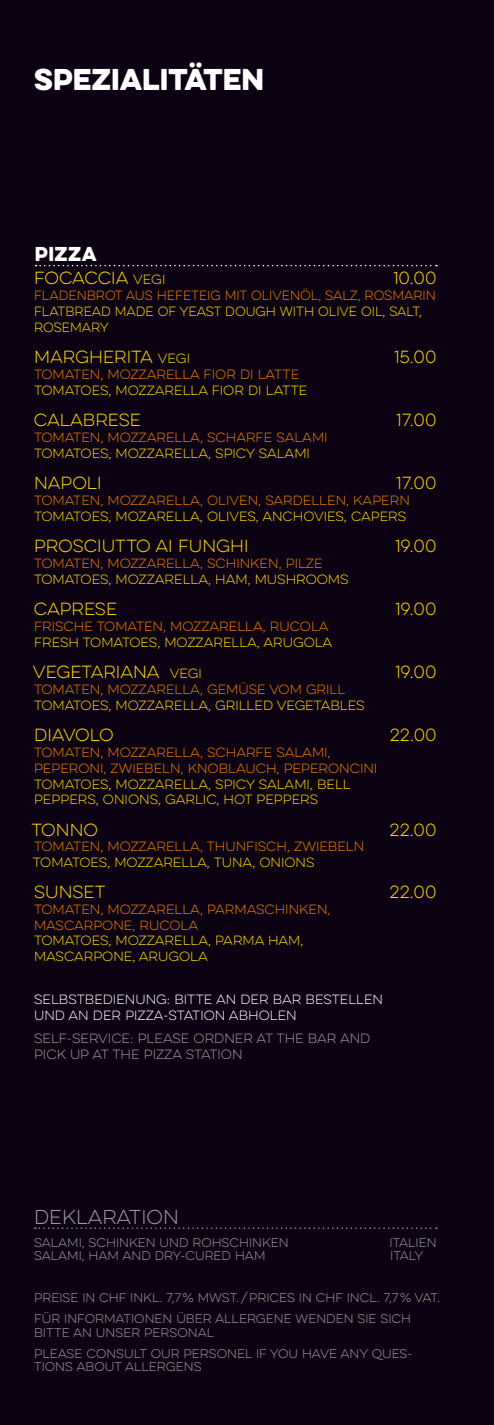
<style>
.page{position:relative;width:494px;height:1425px;background:#fff}
.page>*{position:absolute;margin:0;border:0;box-sizing:border-box;transform-origin:0 0}
.t1{font:27px "Eveleth Clean";color:#fff}
.t2{font:100 18px "Eveleth Clean";color:#9d9d9c}
.t3{font:18px "Eveleth Clean";letter-spacing:.025em;color:#fff}
.t4{font:100 15.75px "Eveleth Clean";color:#fd0}
.t5{font:100 15.75px "Eveleth Clean";letter-spacing:-.02em;color:#fd0}
.t6{font:100 12px/15.8px "Eveleth Clean";color:#f07f00}
.t7{font:100 12px/15.8px "Eveleth Clean";color:#fd0}
.t8{font:100 12px/15.8px "Eveleth Clean";color:#fff}
.t9{font:100 12px/15.8px "Eveleth Clean";color:#9d9d9c}
.t10{font:100 12px/15.8px "Eveleth Clean";color:#fd0;scale:.96 1}
.t11{font:100 12px "Eveleth Clean";color:#f07f00;scale:.96 1}
.t12{font:100 11.25px/21px "Eveleth Clean";color:#9d9d9c}
.s1{font-size:12px}
</style>
<div class="page">
<div style="left:0;top:0;width:493px;height:1424px;background:#0c0213"></div>
<svg style="left:35px;top:265px;width:401px;height:1px"></svg>
<svg style="left:35px;top:1227px;width:401px;height:1px"></svg>
<h1 class="t1" style="left:34px;top:58px;width:231px">SPEZIALITÄTEN</h1>
<h2 class="t3" style="left:35px;top:240px;width:63px">PIZZA</h2>
<h3 class="t4" style="left:34px;top:267px;width:133px">FOCACCIA <span class="s1">VEGI</span></h3>
<h3 class="t4" style="left:393px;top:267px;width:45px">10.00</h3>
<p class="t11" style="left:34px;top:287px;width:419px">FLADENBROT AUS HEFETEIG MIT OLIVENÖL, SALZ, ROSMARIN</p>
<p class="t10" style="left:34px;top:303px;width:405px">FLATBREAD MADE OF YEAST DOUGH WITH OLIVE OIL, SALT,<br>ROSEMARY</p>
<h3 class="t4" style="left:34px;top:346px;width:157px">MARGHERITA <span class="s1">VEGI</span></h3>
<h3 class="t4" style="left:393px;top:346px;width:44px">15.00</h3>
<p class="t6" style="left:34px;top:366px;width:266px">TOMATEN, MOZZARELLA FIOR DI LATTE</p>
<p class="t7" style="left:34px;top:382px;width:274px">TOMATOES, MOZZARELLA FIOR DI LATTE</p>
<h3 class="t4" style="left:34px;top:409px;width:108px">CALABRESE</h3>
<h3 class="t4" style="left:396px;top:409px;width:42px">17.00</h3>
<p class="t6" style="left:34px;top:429px;width:295px">TOMATEN, MOZZARELLA, SCHARFE SALAMI</p>
<p class="t7" style="left:34px;top:445px;width:277px">TOMATOES, MOZZARELLA, SPICY SALAMI</p>
<h3 class="t4" style="left:34px;top:472px;width:69px">NAPOLI</h3>
<h3 class="t4" style="left:396px;top:472px;width:42px">17.00</h3>
<p class="t6" style="left:34px;top:492px;width:377px">TOMATEN, MOZZARELLA, OLIVEN, SARDELLEN, KAPERN</p>
<p class="t7" style="left:34px;top:508px;width:373px">TOMATOES, MOZARELLA, OLIVES, ANCHOVIES, CAPERS</p>
<h3 class="t4" style="left:34px;top:535px;width:216px">PROSCIUTTO AI FUNGHI</h3>
<h3 class="t4" style="left:395px;top:535px;width:43px">19.00</h3>
<p class="t6" style="left:34px;top:555px;width:290px">TOMATEN, MOZZARELLA, SCHINKEN, PILZE</p>
<p class="t7" style="left:34px;top:571px;width:316px">TOMATOES, MOZZARELLA, HAM, MUSHROOMS</p>
<h3 class="t4" style="left:34px;top:598px;width:85px">CAPRESE</h3>
<h3 class="t4" style="left:395px;top:598px;width:43px">19.00</h3>
<p class="t6" style="left:34px;top:618px;width:296px">FRISCHE TOMATEN, MOZZARELLA, RUCOLA</p>
<p class="t7" style="left:34px;top:634px;width:299px">FRESH TOMATOES, MOZZARELLA, ARUGOLA</p>
<h3 class="t4" style="left:33px;top:661px;width:170px">VEGETARIANA <span class="s1">VEGI</span></h3>
<h3 class="t4" style="left:395px;top:661px;width:43px">19.00</h3>
<p class="t6" style="left:34px;top:681px;width:312px">TOMATEN, MOZZARELLA, GEMÜSE VOM GRILL</p>
<p class="t7" style="left:34px;top:697px;width:331px">TOMATOES, MOZZARELLA, GRILLED VEGETABLES</p>
<h3 class="t5" style="left:34px;top:724px;width:81px">DIAVOLO</h3>
<h3 class="t4" style="left:389px;top:724px;width:48px">22.00</h3>
<p class="t6" style="left:34px;top:744px;width:344px">TOMATEN, MOZZARELLA, SCHARFE SALAMI,<br>PEPERONI, ZWIEBELN, KNOBLAUCH, PEPERONCINI</p>
<p class="t7" style="left:34px;top:776px;width:318px">TOMATOES, MOZZARELLA, SPICY SALAMI, BELL<br>PEPPERS, ONIONS, GARLIC, HOT PEPPERS</p>
<h3 class="t4" style="left:31px;top:819px;width:68px">TONNO</h3>
<h3 class="t4" style="left:389px;top:819px;width:48px">22.00</h3>
<p class="t6" style="left:34px;top:838px;width:331px">TOMATEN, MOZZARELLA, THUNFISCH, ZWIEBELN</p>
<p class="t7" style="left:33px;top:854px;width:283px">TOMATOES, MOZZARELLA, TUNA, ONIONS</p>
<h3 class="t4" style="left:34px;top:881px;width:73px">SUNSET</h3>
<h3 class="t4" style="left:389px;top:881px;width:48px">22.00</h3>
<p class="t6" style="left:34px;top:901px;width:298px">TOMATEN, MOZZARELLA, PARMASCHINKEN,<br>MASCARPONE, RUCOLA</p>
<p class="t7" style="left:34px;top:933px;width:270px">TOMATOES, MOZZARELLA, PARMA HAM,<br>MASCARPONE, ARUGOLA</p>
<p class="t8" style="left:34px;top:991px;width:350px">SELBSTBEDIENUNG: BITTE AN DER BAR BESTELLEN<br>UND AN DER PIZZA-STATION ABHOLEN</p>
<p class="t9" style="left:34px;top:1030px;width:337px">SELF-SERVICE: PLEASE ORDNER AT THE BAR AND<br>PICK UP AT THE PIZZA STATION</p>
<h2 class="t2" style="left:34px;top:1204px;width:146px">DEKLARATION</h2>
<p class="t12" style="left:34px;top:1232px;width:256px">SALAMI, SCHINKEN UND ROHSCHINKEN</p>
<p class="t12" style="left:389px;top:1232px;width:49px">ITALIEN</p>
<p class="t12" style="left:34px;top:1245px;width:233px">SALAMI, HAM AND DRY-CURED HAM</p>
<p class="t12" style="left:390px;top:1245px;width:35px">ITALY</p>
<p class="t12" style="left:34px;top:1287px;width:407px">PREISE IN CHF INKL. 7,7% MWST./PRICES IN CHF INCL. 7,7% VAT.<br>FÜR INFORMATIONEN ÜBER ALLERGENE WENDEN SIE SICH</p>
<p class="t12" style="left:34px;top:1321px;width:379px">BITTE AN UNSER PERSONAL<br>PLEASE CONSULT OUR PERSONEL IF YOU HAVE ANY QUES-</p>
<p class="t12" style="left:34px;top:1356px;width:169px">TIONS ABOUT ALLERGENS</p>
</div>
